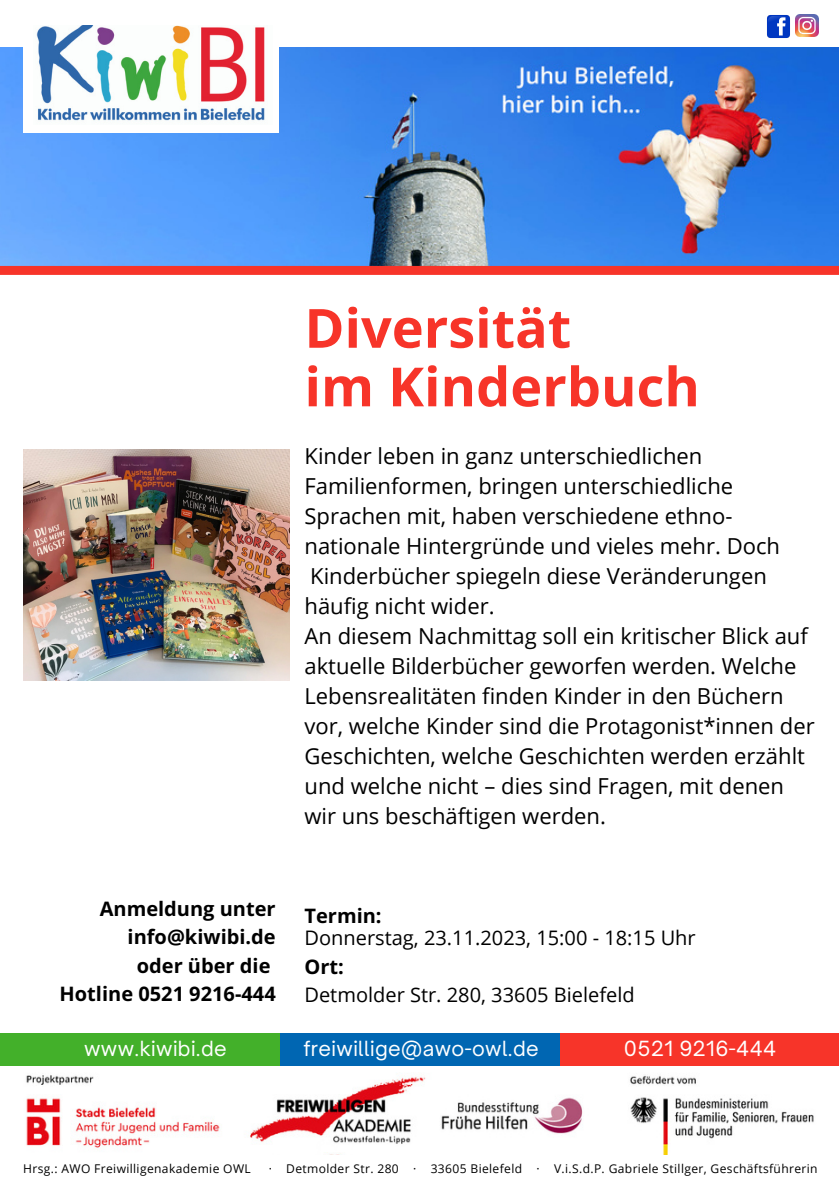
<style>
.page{position:relative;width:839px;height:1191px;background:#fff}
.page>*{position:absolute;margin:0;border:0;box-sizing:border-box;transform-origin:0 0}
.t1{font:700 54px "Open Sans Hebrew";color:#f73429}
.t2{font:22px/30px "Open Sans";color:#000}
.t3{font:700 20px/28.6px "Open Sans Hebrew";color:#000;text-align:right}
.t4{font:20px "Open Sans";color:#000}
.t5{font:20px "Open Sauce One";letter-spacing:.02em;color:#fff}
.t6{font:12px "Open Sans";letter-spacing:.03em;color:#000}
</style>
<div class="page">
<img style="left:26px;top:1075px;width:788px;height:80px">
<div style="left:0;top:1033px;width:281px;height:33px;background:#43b02a"></div>
<div style="left:280px;top:1033px;width:280px;height:33px;background:#0066b2"></div>
<div style="left:560px;top:1033px;width:278px;height:33px;background:#f73429"></div>
<img style="left:0;top:48px;width:838px;height:218px">
<svg style="left:0;top:266px;width:838px;height:9px;background:#f7352b"></svg>
<div style="left:23px;top:2px;width:256px;height:131px;background:#fff"></div>
<img style="left:36px;top:25px;width:229px;height:96px">
<img style="left:767px;top:15px;width:23px;height:23px">
<img style="left:795px;top:14px;width:23px;height:23px">
<img style="left:23px;top:449px;width:266px;height:231px">
<p class="t1" style="left:304px;top:290px;width:268px">Diversität</p>
<p class="t1" style="left:304px;top:349px;width:397px">im Kinderbuch</p>
<p class="t3" style="left:100px;top:894px;width:177px">Anmeldung unter info@kiwibi.de</p>
<p class="t3" style="left:137px;top:951px;width:135px">oder über die</p>
<p class="t3" style="left:59px;top:979px;width:218px">Hotline 0521 9216-444</p>
<p class="t5" style="left:84px;top:1036px;width:144px">www.kiwibi.de</p>
<p class="t2" style="left:304px;top:440px;width:477px">Kinder leben in ganz unterschiedlichen Familienformen, bringen unterschiedliche Sprachen mit, haben verschiedene ethno&shy;nationale Hintergründe und vieles mehr. Doch Kinderbücher spiegeln diese Veränderungen häufig nicht wider.</p>
<p class="t2" style="left:304px;top:621px;width:511px">An diesem Nachmittag soll ein kritischer Blick auf aktuelle Bilderbücher geworfen werden. Welche Lebensrealitäten finden Kinder in den Büchern vor, welche Kinder sind die Protagonist*innen der Geschichten, welche Geschichten werden erzählt und welche nicht – dies sind Fragen, mit denen wir uns beschäftigen werden.</p>
<p class="t3" style="left:304px;top:900px;width:79px">Termin:</p>
<p class="t4" style="left:304px;top:924px;width:393px">Donnerstag, 23.11.2023, 15:00 - 18:15 Uhr</p>
<p class="t3" style="left:304px;top:952px;width:41px">Ort:</p>
<p class="t4" style="left:304px;top:981px;width:332px">Detmolder Str. 280, 33605 Bielefeld</p>
<p class="t5" style="left:303px;top:1036px;width:237px">freiwillige@awo-owl.de</p>
<p class="t5" style="left:624px;top:1036px;width:154px">0521 9216-444</p>
<p class="t6" style="left:23px;top:1161px;width:229px">Hrsg.: AWO Freiwilligenakademie OWL</p>
<p class="t6" style="left:269px;top:1161px;width:550px">· Detmolder Str. 280 · 33605 Bielefeld · V.i.S.d.P. Gabriele Stillger, Geschäftsführerin</p>
</div>
